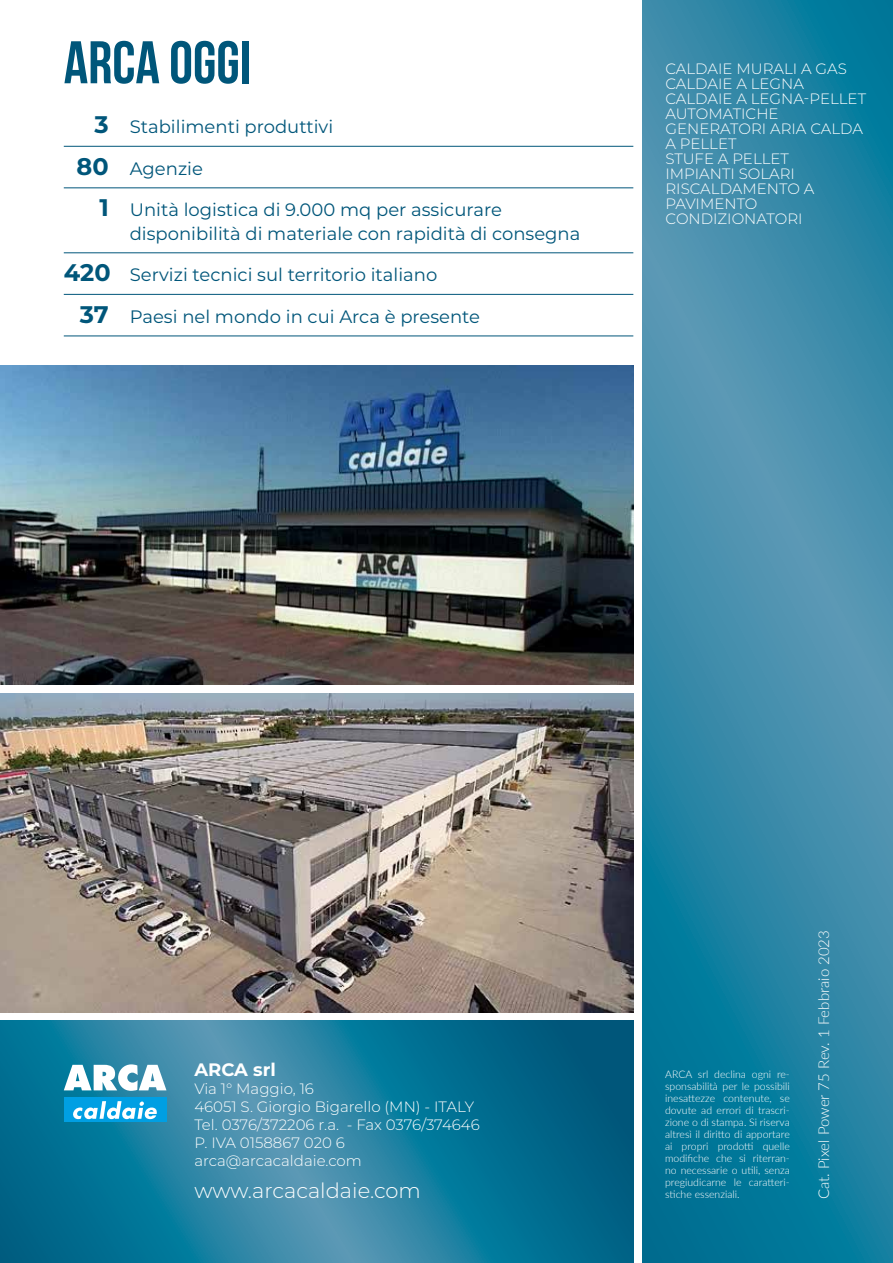
<style>
.page{position:relative;width:893px;height:1263px;background:#fff}
.page>*{position:absolute;margin:0;border:0;box-sizing:border-box;transform-origin:0 0}
.t1{font:700 60px "Bebas Neue";color:#00567a}
.t2{font:300 21px "Montserrat";color:#fff}
.t3{font:18px/23.4px "Montserrat";color:#00567a}
.t4{font:700 18px "Montserrat";color:#fff}
.t5{font:300 15px/15px "Montserrat";color:#fff}
.t6{font:300 15px "Lato";color:#fff}
.t7{font:300 10.5px/12px "Lato";color:#fff;text-align:justify}
.s1{font-weight:700;font-size:24px}
</style>
<div class="page">
<svg style="left:642px;top:0;width:251px;height:1263px;background:#3188a7"></svg>
<svg style="left:0;top:1020px;width:633px;height:243px;background:#1a799a"></svg>
<img style="left:0;top:693px;width:633px;height:319px">
<img style="left:0;top:366px;width:633px;height:319px">
<div style="left:64px;top:1097px;width:102px;height:25px;background:#009fe3"></div>
<svg style="left:64px;top:1064px;width:102px;height:27px"></svg>
<svg style="left:73px;top:1101px;width:84px;height:18px"></svg>
<hr style="left:64px;top:146px;width:569px;height:1px;background:#00567a">
<hr style="left:64px;top:188px;width:569px;height:1px;background:#00567a">
<hr style="left:64px;top:253px;width:569px;height:1px;background:#00567a">
<hr style="left:64px;top:294px;width:569px;height:1px;background:#00567a">
<hr style="left:64px;top:336px;width:569px;height:1px;background:#00567a">
<h1 class="t1" style="left:64px;top:30px;width:189px">ARCA oggi</h1>
<p class="t3" style="left:95px;top:115px;width:240px"><span class="s1">3</span> Stabilimenti produttivi</p>
<p class="t3" style="left:77px;top:156px;width:128px"><span class="s1">80</span> Agenzie</p>
<p class="t3" style="left:130px;top:198px;width:452px;text-indent:-30px"><span class="s1">1</span> Unità logistica di 9.000 mq per assicurare disponibilità di materiale con rapidità di consegna</p>
<p class="t3" style="left:64px;top:263px;width:375px"><span class="s1">420</span> Servizi tecnici sul territorio italiano</p>
<p class="t3" style="left:80px;top:304px;width:402px"><span class="s1">37</span> Paesi nel mondo in cui Arca è presente</p>
<p class="t5" style="left:665px;top:61px;width:202px">CALDAIE MURALI A GAS<br>CALDAIE A LEGNA<br>CALDAIE A LEGNA-PELLET<br>AUTOMATICHE<br>GENERATORI ARIA CALDA<br>A PELLET<br>STUFE A PELLET<br>IMPIANTI SOLARI<br>RISCALDAMENTO A<br>PAVIMENTO<br>CONDIZIONATORI</p>
<p class="t4" style="left:194px;top:1057px;width:83px">ARCA srl</p>
<p class="t5" style="left:194px;top:1079px;width:287px;line-height:18px">Via 1° Maggio, 16<br>46051 S. Giorgio Bigarello (MN) - ITALY<br>Tel. 0376/372206 r.a. - Fax 0376/374646<br>P. IVA 0158867 020 6 arca@arcacaldaie.com</p>
<h2 class="t2" style="left:194px;top:1176px;width:228px">www.arcacaldaie.com</h2>
<p class="t7" style="left:665px;top:1068px;width:126px">ARCA srl declina ogni re&shy;sponsabilità per le possibili inesattezze contenute, se dovute ad errori di trascri&shy;zione o di stampa. Si riserva altresì il diritto di apportare ai propri prodotti quelle modifiche che si riterran&shy;no necessarie o utili, senza pregiudicarne le caratteri&shy;stiche essenziali.</p>
<p class="t6" style="left:813px;top:1199px;width:270px;rotate:-90deg">Cat. Pixel Power 75 Rev. 1 Febbraio 2023</p>
</div>
